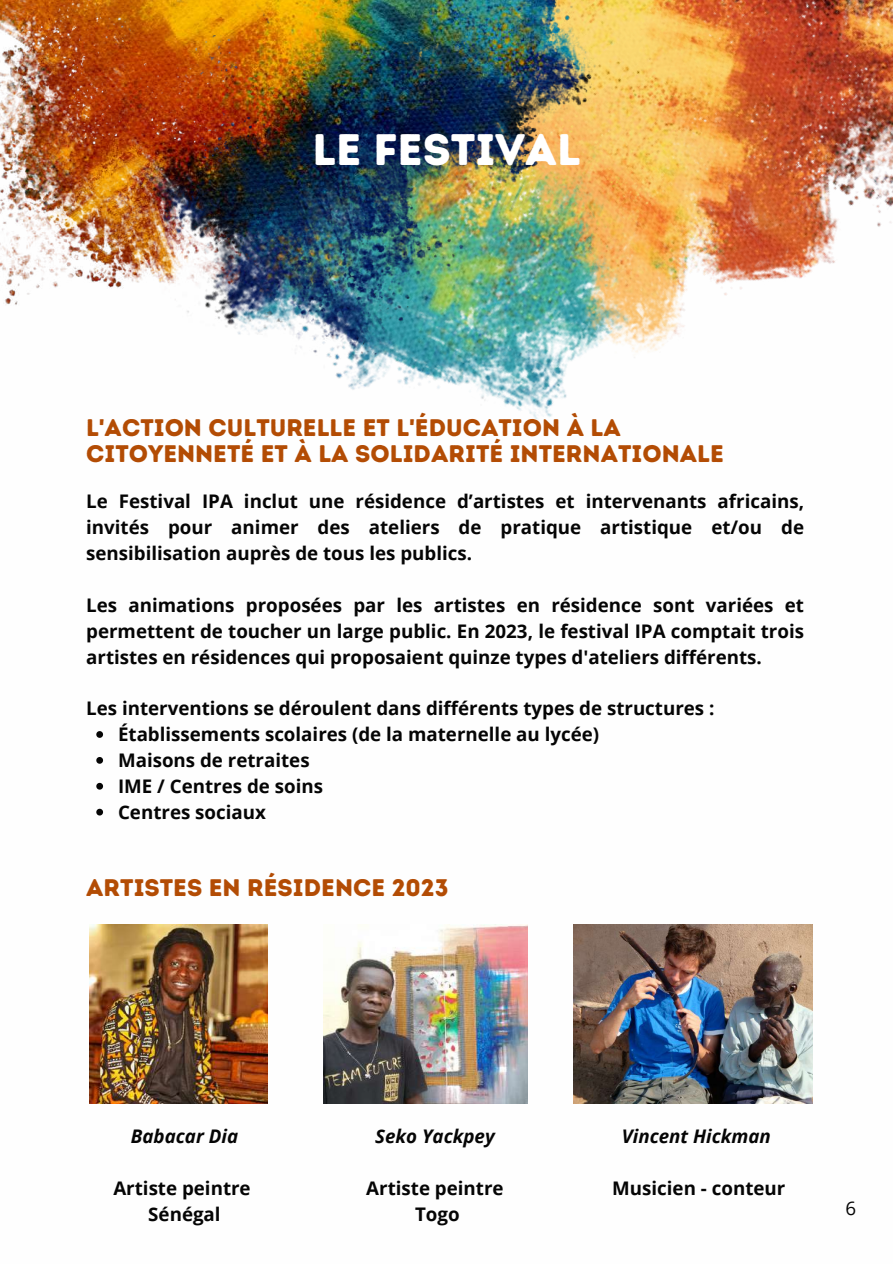
<style>
.page{position:relative;width:893px;height:1264px;background:#fff}
.page>*{position:absolute;margin:0;border:0;box-sizing:border-box;transform-origin:0 0}
.t1{font:44.1px "Intro Rust Base";color:#fff}
.t2{font:24px/25.8px "Intro Rust Base";color:#b34c04}
.t3{font:700 18.75px/25.8px "Open Sans";color:#050505;text-align:justify}
.t4{font:italic 700 18.75px "Open Sans";color:#050505}
.t5{font:18.75px "Open Sans";color:#050505}
</style>
<div class="page">
<img style="left:338px;top:0;width:554px;height:419px">
<img style="left:0;top:0;width:606px;height:378px">
<img style="left:573px;top:924px;width:239px;height:179px">
<img style="left:89px;top:924px;width:178px;height:179px">
<img style="left:323px;top:924px;width:205px;height:179px">
<svg style="left:96px;top:731px;width:7px;height:6px"></svg>
<svg style="left:96px;top:757px;width:7px;height:6px"></svg>
<svg style="left:96px;top:782px;width:7px;height:7px"></svg>
<svg style="left:96px;top:808px;width:7px;height:7px"></svg>
<h1 class="t1" style="left:312px;top:123px;width:270px">LE FESTIVAL</h1>
<p class="t2" style="left:86px;top:414px;width:639px">L'ACTION CULTURELLE ET L'ÉDUCATION À LA<br>CITOYENNETÉ ET À LA SOLIDARITÉ INTERNATIONALE</p>
<p class="t3" style="left:86px;top:488px;width:719px">Le Festival IPA inclut une résidence d’artistes et intervenants africains, invités pour animer des ateliers de pratique artistique et/ou de sensibilisation auprès de tous les publics.</p>
<p class="t3" style="left:86px;top:591px;width:719px">Les animations proposées par les artistes en résidence sont variées et permettent de toucher un large public. En 2023, le festival IPA comptait trois artistes en résidences qui proposaient quinze types d'ateliers différents.</p>
<p class="t3" style="left:118px;top:695px;width:598px;text-align:left;text-indent:-32px">Les interventions se déroulent dans différents types de structures :<br>Établissements scolaires (de la maternelle au lycée)<br>Maisons de retraites<br>IME / Centres de soins<br>Centres sociaux</p>
<p class="t2" style="left:86px;top:874px;width:364px">ARTISTES EN RÉSIDENCE 2023</p>
<p class="t4" style="left:131px;top:1122px;width:109px">Babacar Dia</p>
<p class="t3" style="left:113px;top:1174px;width:139px;text-align:center">Artiste peintre<br>Sénégal</p>
<p class="t4" style="left:375px;top:1122px;width:121px">Seko Yackpey</p>
<p class="t3" style="left:366px;top:1174px;width:139px;text-align:center">Artiste peintre<br>Togo</p>
<p class="t4" style="left:622px;top:1122px;width:150px">Vincent Hickman</p>
<p class="t3" style="left:612px;top:1174px;width:174px">Musicien - conteur</p>
<p class="t5" style="left:845px;top:1194px;width:12px">6</p>
</div>
